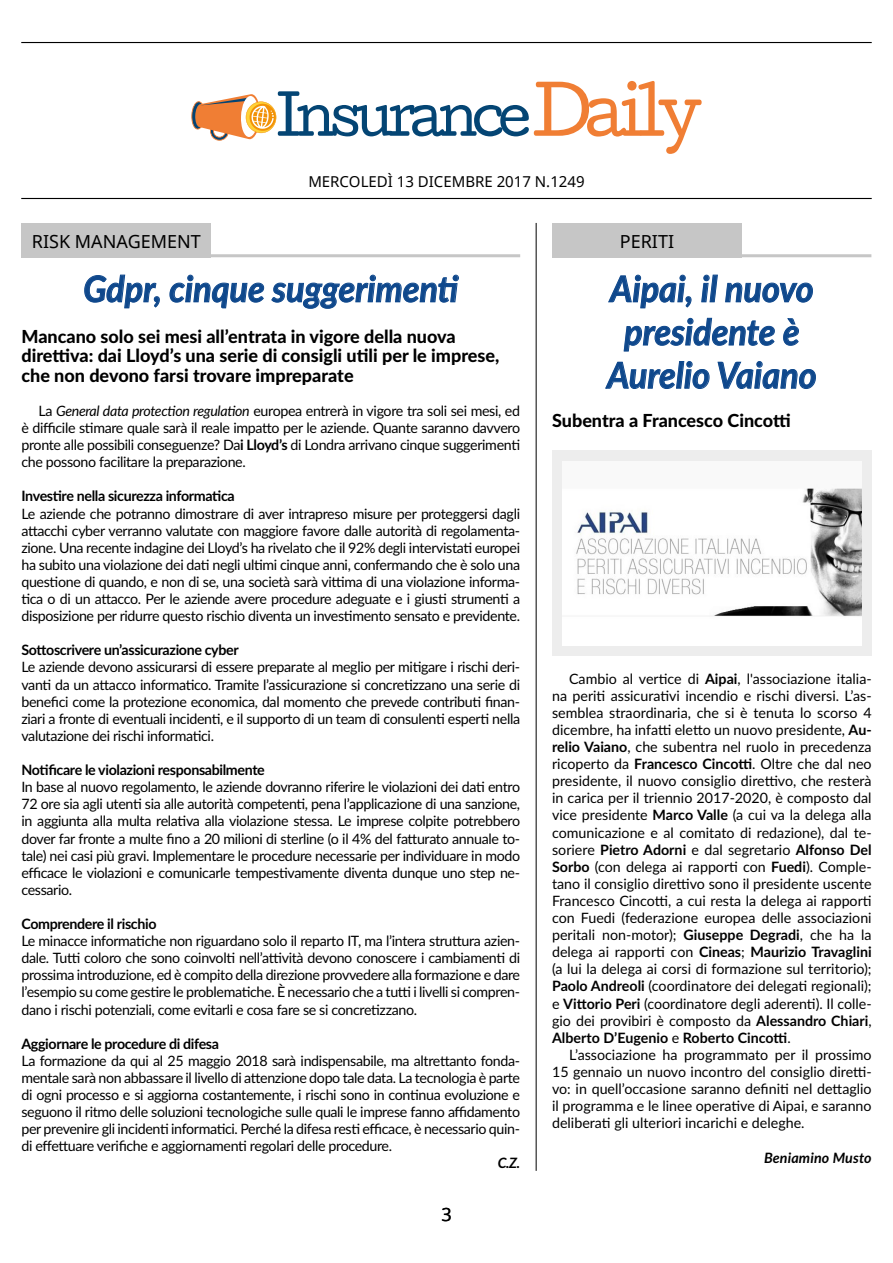
<style>
.page{position:relative;width:893px;height:1263px;background:#fff}
.page>*{position:absolute;margin:0;border:0;box-sizing:border-box;transform-origin:0 0}
.t1{font:italic 700 36px/43.2px "Lato";color:#0f488c;text-align:center;scale:.95 1}
.t2{font:800 18px/19.4px "Lato";color:#000}
.t3{font:18px "Noto Sans";color:#000}
.t4{font:15px "Noto Sans";color:#000}
.t5{font:14.25px/17.1px "Lato";letter-spacing:-.025em;color:#000;text-align:justify}
.t6{font:700 14.25px "Lato";letter-spacing:-.025em;color:#000}
.t7{font:italic 700 14.25px "Lato";letter-spacing:.01em;color:#000}
.s1{font-style:italic}
.s2{font-weight:700}
</style>
<div class="page">
<hr style="left:21px;top:42px;width:851px;height:1px;background:#000">
<hr style="left:21px;top:198px;width:851px;height:1px;background:#000">
<svg style="left:191px;top:81px;width:511px;height:73px"></svg>
<svg style="left:84px;top:274px;width:76px;height:35px"></svg>
<svg style="left:169px;top:274px;width:95px;height:35px"></svg>
<svg style="left:271px;top:274px;width:188px;height:35px"></svg>
<svg style="left:608px;top:274px;width:84px;height:35px"></svg>
<svg style="left:701px;top:274px;width:17px;height:29px"></svg>
<svg style="left:725px;top:282px;width:88px;height:21px"></svg>
<svg style="left:623px;top:317px;width:152px;height:35px"></svg>
<svg style="left:783px;top:318px;width:16px;height:28px"></svg>
<svg style="left:605px;top:361px;width:105px;height:28px"></svg>
<svg style="left:717px;top:361px;width:99px;height:28px"></svg>
<hr style="left:892px;top:1118px;width:1px;height:145px;background:#dadada">
<hr style="left:536px;top:223px;width:1px;height:948px;background:#000">
<div style="left:21px;top:223px;width:190px;height:34px;background:#c6c6c6"></div>
<div style="left:552px;top:223px;width:190px;height:34px;background:#c6c6c6"></div>
<hr style="left:21px;top:254px;width:499px;height:3px;background:#c6c6c6">
<hr style="left:552px;top:254px;width:319px;height:3px;background:#c6c6c6">
<div style="left:552px;top:451px;width:319px;height:205px;background:#ededed"></div>
<img style="left:563px;top:461px;width:298px;height:184px">
<p class="t4" style="left:308px;top:171px;width:278px">MERCOLEDÌ 13 DICEMBRE 2017 N.1249</p>
<p class="t3" style="left:32px;top:229px;width:170px">RISK MANAGEMENT</p>
<p class="t3" style="left:620px;top:229px;width:56px">PERITI</p>
<h1 class="t1" style="left:83px;top:266px;width:396px">Gdpr, cinque suggerimenti</h1>
<p class="t2" style="left:21px;top:326px;width:479px">Mancano solo sei mesi all’entrata in vigore della nuova direttiva: dai Lloyd’s una serie di consigli utili per le imprese, che non devono farsi trovare impreparate</p>
<p class="t5" style="left:21px;top:402px;width:500px;text-indent:17px">La <span class="s1">General data protection regulation</span> europea entrerà in vigore tra soli sei mesi, ed è difficile stimare quale sarà il reale impatto per le aziende. Quante saranno davvero pronte alle possibili conseguenze? Da<span class="s2">i Lloyd’s</span> di Londra arrivano cinque suggerimenti che possono facilitare la preparazione.</p>
<p class="t6" style="left:21px;top:486px;width:215px">Investire nella sicurezza informatica</p>
<p class="t5" style="left:21px;top:504px;width:500px">Le aziende che potranno dimostrare di aver intrapreso misure per proteggersi dagli attacchi cyber verranno valutate con maggiore favore dalle autorità di regolamenta&shy;zione. Una recente indagine dei Lloyd’s ha rivelato che il 92% degli intervistati europei ha subito una violazione dei dati negli ultimi cinque anni, confermando che è solo una questione di quando, e non di se, una società sarà vittima di una violazione informa&shy;tica o di un attacco. Per le aziende avere procedure adeguate e i giusti strumenti a disposizione per ridurre questo rischio diventa un investimento sensato e previdente.</p>
<p class="t6" style="left:21px;top:640px;width:219px">Sottoscrivere un’assicurazione cyber</p>
<p class="t5" style="left:21px;top:658px;width:500px">Le aziende devono assicurarsi di essere preparate al meglio per mitigare i rischi deri&shy;vanti da un attacco informatico. Tramite l’assicurazione si concretizzano una serie di benefici come la protezione economica, dal momento che prevede contributi finan&shy;ziari a fronte di eventuali incidenti, e il supporto di un team di consulenti esperti nella valutazione dei rischi informatici.</p>
<p class="t6" style="left:21px;top:759px;width:245px">Notificare le violazioni responsabilmente</p>
<p class="t5" style="left:21px;top:778px;width:500px">In base al nuovo regolamento, le aziende dovranno riferire le violazioni dei dati entro 72 ore sia agli utenti sia alle autorità competenti, pena l’applicazione di una sanzione, in aggiunta alla multa relativa alla violazione stessa. Le imprese colpite potrebbero dover far fronte a multe fino a 20 milioni di sterline (o il 4% del fatturato annuale to&shy;tale) nei casi più gravi. Implementare le procedure necessarie per individuare in modo efficace le violazioni e comunicarle tempestivamente diventa dunque uno step ne&shy;cessario.</p>
<p class="t6" style="left:21px;top:913px;width:137px">Comprendere il rischio</p>
<p class="t5" style="left:21px;top:932px;width:500px">Le minacce informatiche non riguardano solo il reparto IT, ma l’intera struttura azien&shy;dale. Tutti coloro che sono coinvolti nell’attività devono conoscere i cambiamenti di prossima introduzione, ed è compito della direzione provvedere alla formazione e dare l’esempio su come gestire le problematiche. È necessario che a tutti i livelli si compren&shy;dano i rischi potenziali, come evitarli e cosa fare se si concretizzano.</p>
<p class="t6" style="left:21px;top:1033px;width:199px">Aggiornare le procedure di difesa</p>
<p class="t5" style="left:21px;top:1051px;width:500px">La formazione da qui al 25 maggio 2018 sarà indispensabile, ma altrettanto fonda&shy;mentale sarà non abbassare il livello di attenzione dopo tale data. La tecnologia è parte di ogni processo e si aggiorna costantemente, i rischi sono in continua evoluzione e seguono il ritmo delle soluzioni tecnologiche sulle quali le imprese fanno affidamento per prevenire gli incidenti informatici. Perché la difesa resti efficace, è necessario quin&shy;di effettuare verifiche e aggiornamenti regolari delle procedure.</p>
<p class="t7" style="left:498px;top:1153px;width:24px">C.Z.</p>
<p class="t3" style="left:441px;top:1202px;width:12px">3</p>
<h1 class="t1" style="left:607px;top:266px;width:222px">Aipai, il nuovo presidente è<br>Aurelio Vaiano</h1>
<p class="t2" style="left:552px;top:410px;width:240px">Subentra a Francesco Cincotti</p>
<p class="t5" style="left:552px;top:669px;width:321px;text-indent:17px">Cambio al vertice di <span class="s2">Aipai</span>, l'associazione italia&shy;na periti assicurativi incendio e rischi diversi. L’as&shy;semblea straordinaria, che si è tenuta lo scorso 4 dicembre, ha infatti eletto un nuovo presidente, <span class="s2">Au&shy;relio Vaiano</span>, che subentra nel ruolo in precedenza ricoperto da <span class="s2">Francesco Cincotti</span>. Oltre che dal neo presidente, il nuovo consiglio direttivo, che resterà in carica per il triennio 2017-2020, è composto dal vice presidente <span class="s2">Marco Valle</span> (a cui va la delega alla comunicazione e al comitato di redazione), dal te&shy;soriere <span class="s2">Pietro Adorni</span> e dal segretario <span class="s2">Alfonso Del Sorbo</span> (con delega ai rapporti con <span class="s2">Fuedi</span>). Comple&shy;tano il consiglio direttivo sono il presidente uscente Francesco Cincotti, a cui resta la delega ai rapporti con Fuedi (federazione europea delle associazioni peritali non-motor); <span class="s2">Giuseppe Degradi</span>, che ha la delega ai rapporti con <span class="s2">Cineas</span>; <span class="s2">Maurizio Travaglini </span>(a lui la delega ai corsi di formazione sul territorio); <span class="s2">Paolo Andreoli</span> (coordinatore dei delegati regionali); e <span class="s2">Vittorio Peri</span> (coordinatore degli aderenti). Il colle&shy;gio dei provibiri è composto da <span class="s2">Alessandro Chiari</span>, <span class="s2">Alberto D’Eugenio</span> e <span class="s2">Roberto Cincotti</span>.</p>
<p class="t5" style="left:552px;top:1045px;width:321px;text-indent:17px">L’associazione ha programmato per il prossimo 15 gennaio un nuovo incontro del consiglio diretti&shy;vo: in quell’occasione saranno definiti nel dettaglio il programma e le linee operative di Aipai, e saranno deliberati gli ulteriori incarichi e deleghe.</p>
<p class="t7" style="left:764px;top:1147px;width:109px">Beniamino Musto</p>
</div>
